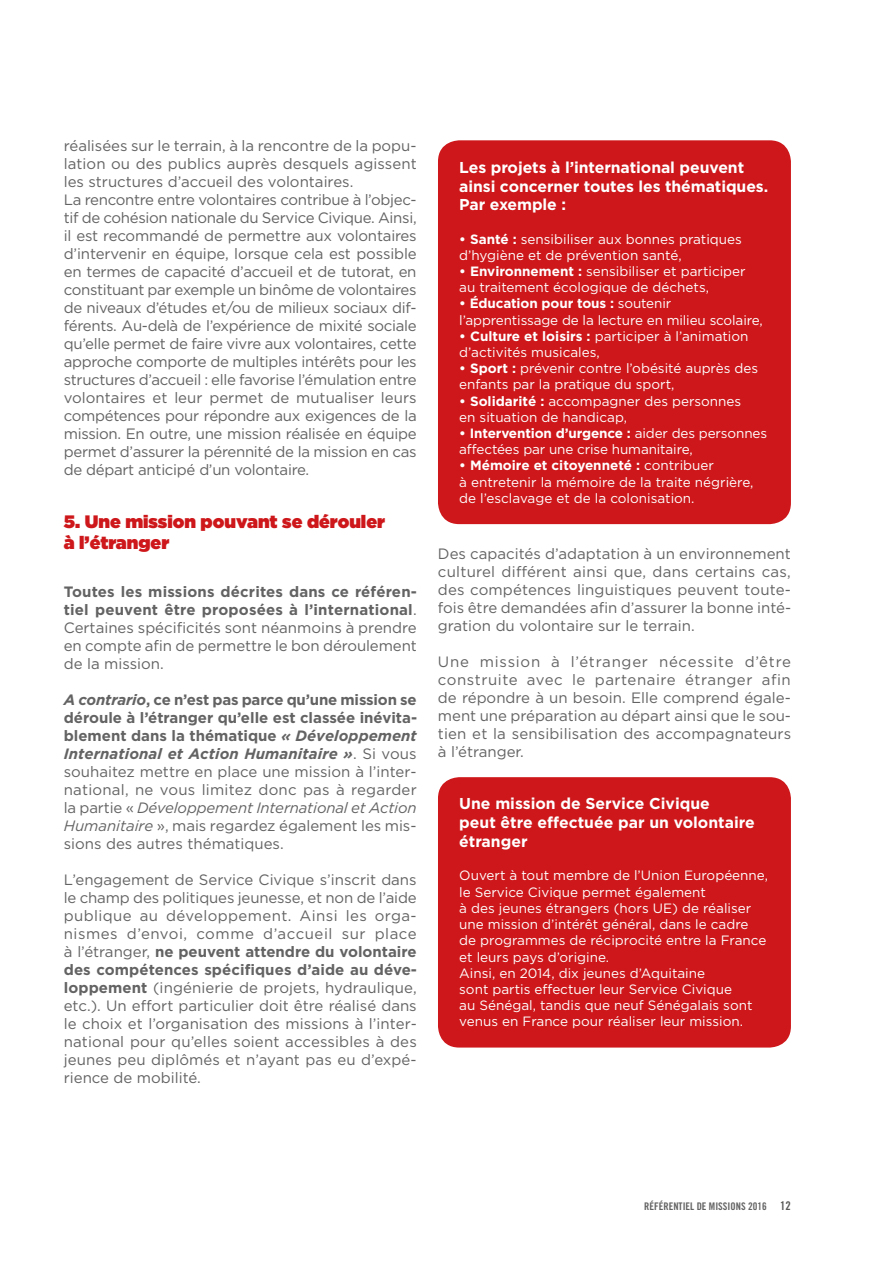
<style>
.page{position:relative;width:893px;height:1263px;background:#fff}
.page>*{position:absolute;margin:0;border:0;box-sizing:border-box;transform-origin:0 0}
.t1{font:900 18px/21px "Gotham";color:#cd171a}
.t2{font:700 15.75px/18.9px "Gotham";letter-spacing:-.005em;color:#fff}
.t3{font:15px/18px "Gotham";letter-spacing:-.02em;color:#646363;text-align:justify}
.t4{font:13.5px/16.2px "Gotham";color:#fff}
.t5{font:10.5px "Trade Gothic Bold Cond Twenty";color:#646363}
.s1{font-weight:700}
.s2{font-weight:700;font-style:italic}
.s3{font-style:italic}
.s4{font-size:12px;color:#575756}
</style>
<div class="page">
<div style="left:438px;top:140px;width:353px;height:384px;background:#cd171a;border-radius:21px"></div>
<div style="left:438px;top:777px;width:353px;height:270px;background:#cd171a;border-radius:21px"></div>
<p class="t3" style="left:64px;top:136px;width:354px;text-align:left">réalisées sur le terrain, à la rencontre de la popu&shy;lation ou des publics auprès desquels agissent les structures d’accueil des volontaires.<br>La rencontre entre volontaires contribue à l’objec&shy;tif de cohésion nationale du Service Civique. Ainsi, il est recommandé de permettre aux volontaires d’intervenir en équipe, lorsque cela est possible en termes de capacité d’accueil et de tutorat, en constituant par exemple un binôme de volontaires de niveaux d’études et/ou de milieux sociaux dif&shy;férents. Au-delà de l’expérience de mixité sociale qu’elle permet de faire vivre aux volontaires, cette approche comporte de multiples intérêts pour les structures d’accueil : elle favorise l’émulation entre volontaires et leur permet de mutualiser leurs compétences pour répondre aux exigences de la mission. En outre, une mission réalisée en équipe permet d’assurer la pérennité de la mission en cas de départ anticipé d’un volontaire.</p>
<p class="t1" style="left:64px;top:511px;width:323px">5. Une mission pouvant se dérouler à l’étranger</p>
<p class="t3" style="left:64px;top:582px;width:355px"><span class="s1">Toutes les missions décrites dans ce référen&shy;tiel peuvent être proposées à l’international</span>.<br>Certaines spécificités sont néanmoins à prendre en compte afin de permettre le bon déroulement de la mission.</p>
<p class="t3" style="left:64px;top:690px;width:355px"><span class="s2">A contrario</span><span class="s1">, ce n’est pas parce qu’une mission se déroule à l’étranger qu’elle est classée inévita&shy;blement dans la thématique</span> <span class="s2">« Développement International et Action Humanitaire »</span>. Si vous souhaitez mettre en place une mission à l’inter&shy;national, ne vous limitez donc pas à regarder la partie « <span class="s3">Développement International et Action Humanitaire</span> », mais regardez également les mis&shy;sions des autres thématiques.</p>
<p class="t3" style="left:64px;top:870px;width:355px">L’engagement de Service Civique s’inscrit dans le champ des politiques jeunesse, et non de l’aide publique au développement. Ainsi les orga&shy;nismes d’envoi, comme d’accueil sur place à l’étranger, <span class="s1">ne peuvent attendre du volontaire des compétences spécifiques d’aide au déve&shy;loppement</span> (ingénierie de projets, hydraulique, etc.). Un effort particulier doit être réalisé dans le choix et l’organisation des missions à l’inter&shy;national pour qu’elles soient accessibles à des jeunes peu diplômés et n’ayant pas eu d’expé&shy;rience de mobilité.</p>
<p class="t2" style="left:459px;top:157px;width:311px">Les projets à l’international peuvent ainsi concerner toutes les thématiques.<br>Par exemple :</p>
<p class="t4" style="left:459px;top:230px;width:284px"><span class="s1">• Santé :</span> sensibiliser aux bonnes pratiques d’hygiène et de prévention santé,</p>
<p class="t4" style="left:459px;top:263px;width:288px"><span class="s1">• Environnement :</span> sensibiliser et participer au traitement écologique de déchets,</p>
<p class="t4" style="left:459px;top:295px;width:305px"><span class="s1">• Éducation pour tous :</span> soutenir l’apprentissage de la lecture en milieu scolaire,</p>
<p class="t4" style="left:459px;top:328px;width:291px"><span class="s1">• Culture et loisirs :</span> participer à l’animation d’activités musicales,</p>
<p class="t4" style="left:459px;top:360px;width:300px"><span class="s1">• Sport :</span> prévenir contre l’obésité auprès des enfants par la pratique du sport,</p>
<p class="t4" style="left:459px;top:392px;width:284px"><span class="s1">• Solidarité :</span> accompagner des personnes en situation de handicap,</p>
<p class="t4" style="left:459px;top:425px;width:309px"><span class="s1">• Intervention d’urgence :</span> aider des personnes affectées par une crise humanitaire,</p>
<p class="t4" style="left:459px;top:457px;width:296px"><span class="s1">• Mémoire et citoyenneté :</span> contribuer<br>à entretenir la mémoire de la traite négrière, de l’esclavage et de la colonisation.</p>
<p class="t3" style="left:438px;top:544px;width:355px">Des capacités d’adaptation à un environnement culturel différent ainsi que, dans certains cas, des compétences linguistiques peuvent toute&shy;fois être demandées afin d’assurer la bonne inté&shy;gration du volontaire sur le terrain.</p>
<p class="t3" style="left:438px;top:652px;width:355px">Une mission à l’étranger nécessite d’être construite avec le partenaire étranger afin de répondre à un besoin. Elle comprend égale&shy;ment une préparation au départ ainsi que le sou&shy;tien et la sensibilisation des accompagnateurs à l’étranger.</p>
<p class="t2" style="left:459px;top:794px;width:297px">Une mission de Service Civique<br>peut être effectuée par un volontaire étranger</p>
<p class="t4" style="left:459px;top:867px;width:310px">Ouvert à tout membre de l’Union Européenne, le Service Civique permet également<br>à des jeunes étrangers (hors UE) de réaliser une mission d’intérêt général, dans le cadre de programmes de réciprocité entre la France et leurs pays d’origine.<br>Ainsi, en 2014, dix jeunes d’Aquitaine<br>sont partis effectuer leur Service Civique<br>au Sénégal, tandis que neuf Sénégalais sont venus en France pour réaliser leur mission.</p>
<p class="t5" style="left:644px;top:1200px;width:148px">RÉFÉRENTIEL DE MISSIONS 2016 <span class="s4">12</span></p>
</div>
